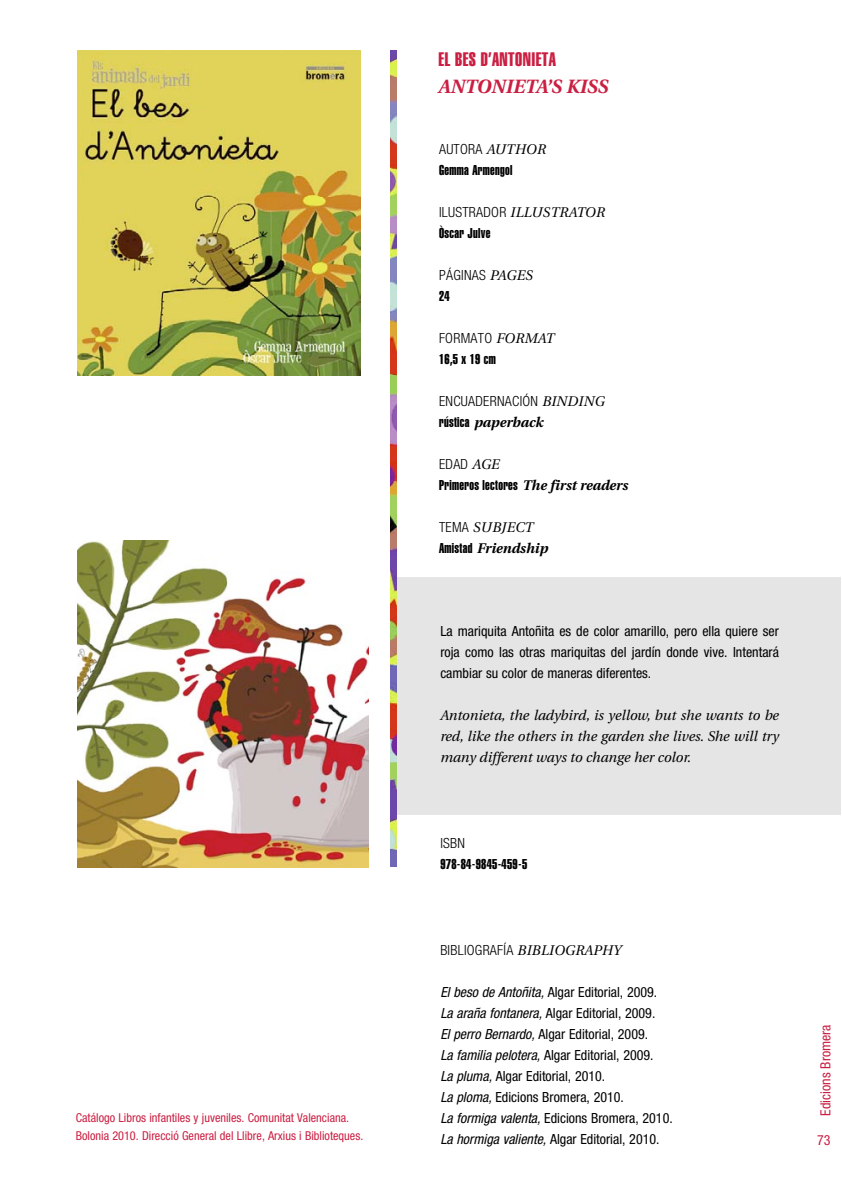
<style>
.page{position:relative;width:842px;height:1190px;background:#fff}
.page>*{position:absolute;margin:0;border:0;box-sizing:border-box;transform-origin:0 0}
.t1{font:19.25px "Helvetica LT Std Extra Comp";letter-spacing:.025em;color:#ca1f42}
.t2{font:italic 700 19.25px "Utopia";color:#ca1f42}
.t3{font:condensed 14px/21px "Helvetica Neue LT Std";color:#000;text-align:justify}
.t4{font:italic 14px/21px "Utopia";color:#000;text-align:justify}
.t5{font:300 condensed 14px "Helvetica Neue LT Std";letter-spacing:.02em;color:#000}
.t6{font:14px "Helvetica LT Std Extra Comp";letter-spacing:.025em;color:#000}
.t7{font:italic 700 14px/21px "Utopia";color:#000}
.t8{font:italic 14px "Utopia";letter-spacing:.02em;color:#000}
.t9{font:condensed 14px "Helvetica Neue LT Std";color:#ca1f42}
.t10{font:condensed 12.25px/17.5px "Helvetica Neue LT Std";color:#ca1f42}
.s1{font-family:"Utopia";font-weight:400;font-style:italic;font-stretch:normal}
.s2{font-family:"Helvetica Neue LT Std";font-weight:300;font-style:normal;font-stretch:condensed}
.s3{font-family:"Helvetica LT Std Extra Comp";font-weight:400;font-style:normal}
.s4{font-family:"Utopia";font-weight:700;font-style:italic}
.s5{font-weight:400}
.s6{font-style:italic}
</style>
<div class="page">
<img style="left:77px;top:50px;width:283px;height:326px">
<img style="left:77px;top:540px;width:291px;height:328px">
<div style="left:393px;top:577px;width:447px;height:237px;background:#e5e5e5"></div>
<img style="left:390px;top:51px;width:7px;height:816px">
<p class="t10" style="left:76px;top:1111px;width:289px">Catálogo Libros infantiles y juveniles. Comunitat Valenciana.<br>Bolonia 2010. Direcció General del Llibre, Arxius i Biblioteques.</p>
<h1 class="t1" style="left:438px;top:53px;width:119px">EL BES D’ANTONIETA</h1>
<h1 class="t2" style="left:438px;top:78px;width:171px">ANTONIETA’S KISS</h1>
<p class="t5" style="left:439px;top:144px;width:108px">AUTORA <span class="s1">AUTHOR</span></p>
<p class="t6" style="left:439px;top:165px;width:75px">Gemma Armengol</p>
<p class="t8" style="left:439px;top:206px;width:167px"><span class="s2">ILUSTRADOR</span> ILLUSTRATOR</p>
<p class="t6" style="left:439px;top:228px;width:53px">Òscar Julve</p>
<p class="t5" style="left:439px;top:270px;width:95px">PÁGINAS <span class="s1">PAGES</span></p>
<p class="t6" style="left:439px;top:291px;width:12px">24</p>
<p class="t5" style="left:439px;top:333px;width:117px">FORMATO <span class="s1">FORMAT</span></p>
<p class="t6" style="left:439px;top:354px;width:58px">16,5 x 19 cm</p>
<p class="t5" style="left:439px;top:396px;width:167px">ENCUADERNACIÓN <span class="s1">BINDING</span></p>
<p class="t7" style="left:439px;top:413px;width:106px"><span class="s3">rústica</span> paperback</p>
<p class="t5" style="left:439px;top:459px;width:62px">EDAD <span class="s1">AGE</span></p>
<p class="t6" style="left:439px;top:480px;width:191px">Primeros lectores <span class="s4">The first readers</span></p>
<p class="t7" style="left:439px;top:518px;width:111px"><span class="s2">TEMA</span> <span class="s5">SUBJECT<br></span><span class="s3">Amistad</span> Friendship</p>
<p class="t3" style="left:440px;top:622px;width:340px">La mariquita Antoñita es de color amarillo, pero ella quiere ser roja como las otras mariquitas del jardín donde vive. Intentará cambiar su color de maneras diferentes.</p>
<p class="t4" style="left:440px;top:706px;width:340px">Antonieta, the ladybird, is yellow, but she wants to be red, like the others in the garden she lives. She will try many different ways to change her color.</p>
<p class="t5" style="left:440px;top:838px;width:26px">ISBN</p>
<p class="t6" style="left:440px;top:859px;width:88px">978-84-9845-459-5</p>
<p class="t5" style="left:440px;top:945px;width:183px">BIBLIOGRAFÍA <span class="s1">BIBLIOGRAPHY</span></p>
<p class="t3" style="left:440px;top:984px;width:234px;text-align:left"><span class="s6">El beso de Antoñita,</span> Algar Editorial, 2009.<br><span class="s6">La araña fontanera,</span> Algar Editorial, 2009.<br><span class="s6">El perro Bernardo,</span> Algar Editorial, 2009.<br><span class="s6">La familia pelotera,</span> Algar Editorial, 2009.<br><span class="s6">La pluma,</span> Algar Editorial, 2010.<br><span class="s6">La ploma,</span> Edicions Bromera, 2010.<br><span class="s6">La formiga valenta,</span> Edicions Bromera, 2010.<br><span class="s6">La hormiga valiente,</span> Algar Editorial, 2010.</p>
<p class="t9" style="left:820px;top:1116px;width:93px;rotate:-90deg">Edicions Bromera</p>
<p class="t9" style="left:817px;top:1135px;width:15px">73</p>
</div>
